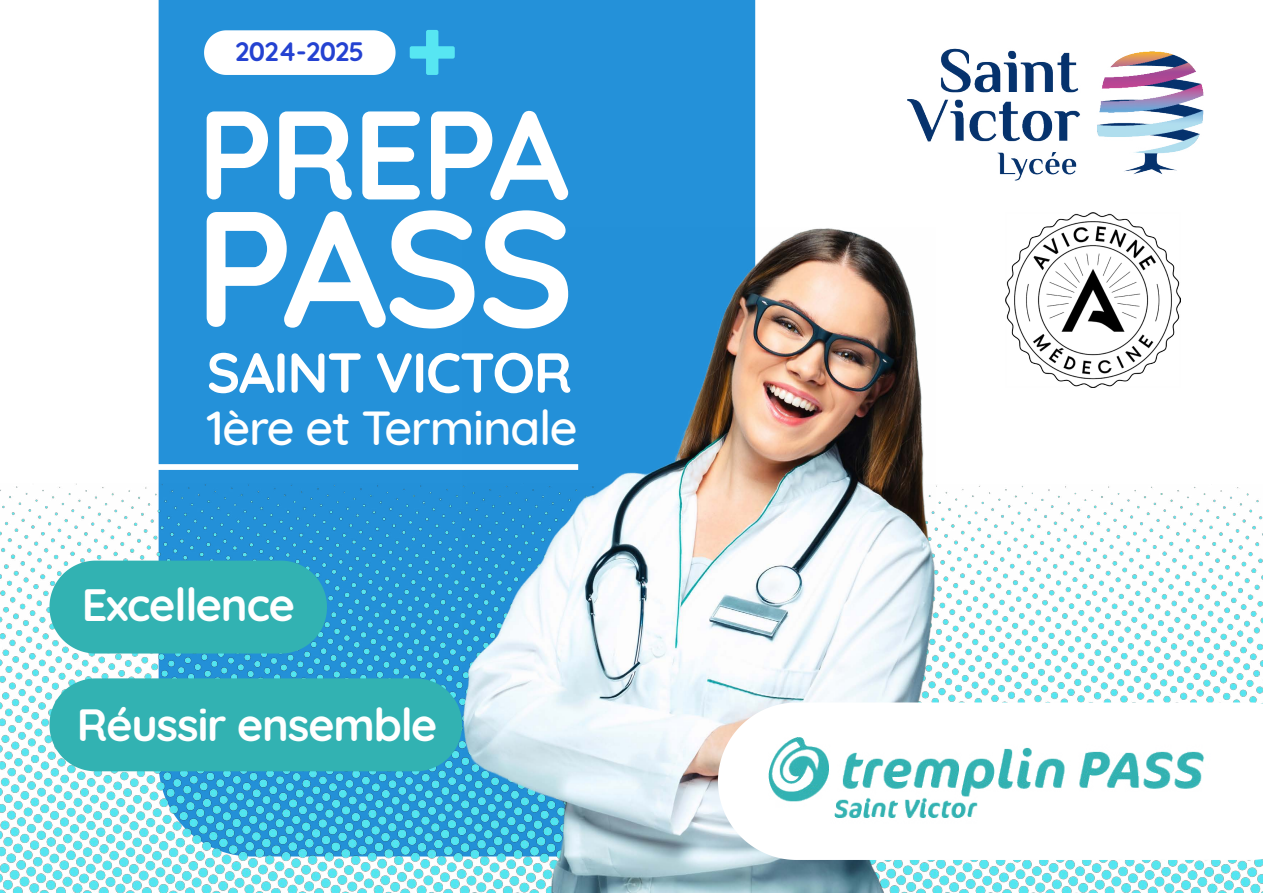
<style>
.page{position:relative;width:1263px;height:893px;background:#fff}
.page>*{position:absolute;margin:0;border:0;box-sizing:border-box;transform-origin:0 0}
.t1{font:700 164.1px "Quicksand";color:#fff}
.t2{font:700 125.7px "Quicksand";letter-spacing:-.025em;color:#fff}
.t3{font:700 56.25px "Quicksand";letter-spacing:-.025em;color:#fff}
.t4{font:500 48.75px "Quicksand";letter-spacing:-.025em;color:#fff}
.t5{font:700 45.15px "Quicksand";letter-spacing:-.025em;color:#fff}
.t6{font:700 45px "Quicksand";letter-spacing:-.025em;color:#fff}
.t7{font:700 26.55px "Quicksand";letter-spacing:-.025em;color:#2442d1}
</style>
<div class="page">
<div style="left:159px;top:0;width:596px;height:483px;background:#2491d9"></div>
<img style="left:0;top:483px;width:1263px;height:410px">
<svg style="left:49px;top:561px;width:278px;height:92px;background:#38b3b5"></svg>
<div style="left:49px;top:678px;width:413px;height:93px;background:#32b2b2"></div>
<img style="left:463px;top:227px;width:472px;height:666px">
<svg style="left:718px;top:702px;width:545px;height:158px"></svg>
<img style="left:768px;top:738px;width:448px;height:87px">
<img style="left:908px;top:48px;width:296px;height:133px">
<img style="left:1005px;top:212px;width:175px;height:175px">
<svg style="left:204px;top:30px;width:192px;height:45px"></svg>
<svg style="left:410px;top:30px;width:45px;height:45px;background:#3bb8e4"></svg>
<div style="left:127px;top:464px;width:451px;height:6px;background:#fff"></div>
<p class="t7" style="left:235px;top:29px;width:130px">2024-2025</p>
<h2 class="t2" style="left:197px;top:51px;width:374px">PREPA</h2>
<h1 class="t1" style="left:194px;top:133px;width:382px">PASS</h1>
<p class="t3" style="left:207px;top:326px;width:367px">SAINT VICTOR</p>
<p class="t4" style="left:207px;top:388px;width:372px">1ère et Terminale</p>
<p class="t5" style="left:82px;top:567px;width:215px">Excellence</p>
<p class="t6" style="left:77px;top:687px;width:362px">Réussir ensemble</p>
</div>
